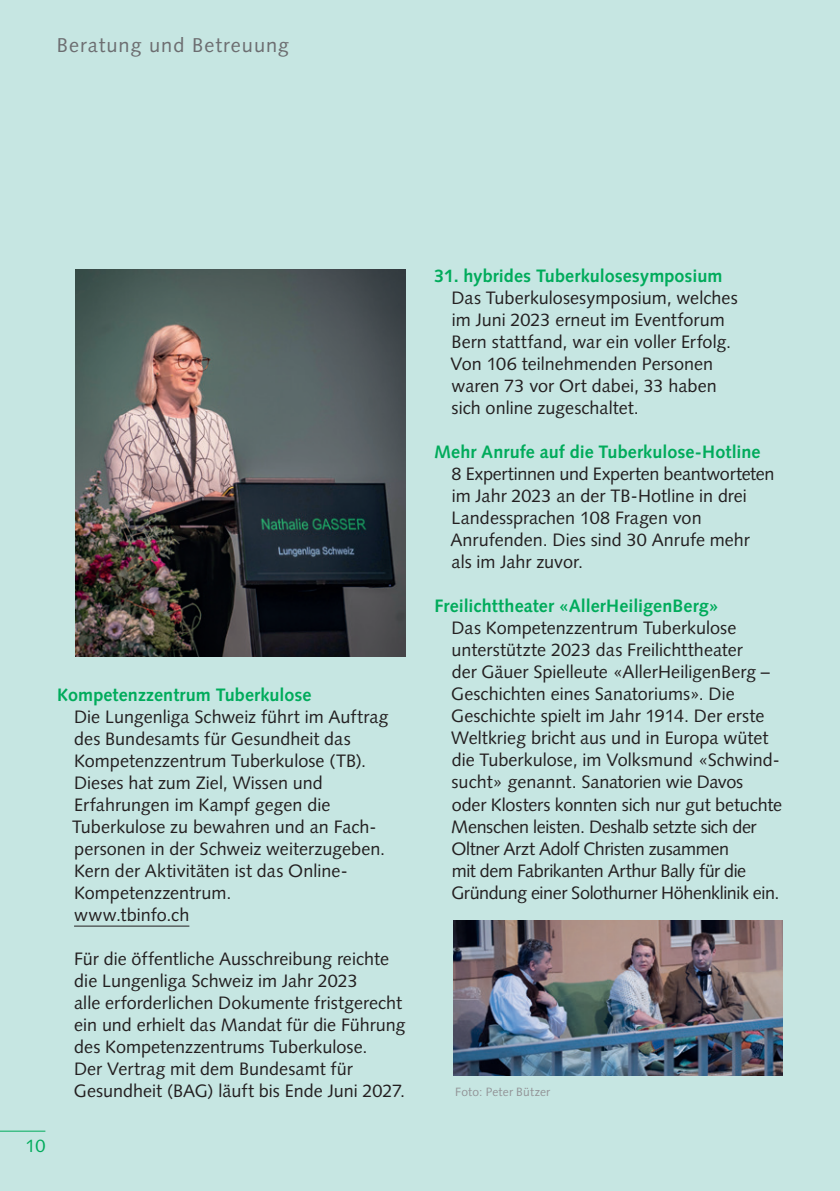
<style>
.page{position:relative;width:840px;height:1191px;background:#fff}
.page>*{position:absolute;margin:0;border:0;box-sizing:border-box;transform-origin:0 0}
.t1{font:20px "Syntax LT Std";letter-spacing:.05em;color:#6c6d70}
.t2{font:18px/22px "Syntax LT Std";color:#231f20}
.t3{font:700 18px "Syntax LT Std";letter-spacing:.005em;color:#00ab5b}
.t4{font:18px "Syntax LT Std";color:#00ab5b}
.t5{font:12px "Syntax LT Std";letter-spacing:.015em;color:#939598}
</style>
<div class="page">
<div style="left:0;top:0;width:839px;height:1191px;background:#c6e6e2"></div>
<hr style="left:0;top:1130px;width:45px;height:1px;background:#00ab5b">
<hr style="left:74px;top:925px;width:115px;height:1px;background:#231f20">
<img style="left:76px;top:269px;width:329px;height:387px">
<img style="left:453px;top:920px;width:329px;height:155px">
<p class="t1" style="left:57px;top:33px;width:234px">Beratung und Betreuung</p>
<p class="t3" style="left:57px;top:684px;width:256px">Kompetenzzentrum Tuberkulose</p>
<p class="t2" style="left:72px;top:705px;width:318px">Die Lungenliga Schweiz führt im Auftrag des Bundesamts für Gesundheit das<br>Kompetenzzentrum Tuberkulose (TB).<br>Dieses hat zum Ziel, Wissen und<br>Erfahrungen im Kampf gegen die<br>Tuberkulose zu bewahren und an Fach&shy;personen in der Schweiz weiterzugeben.<br>Kern der Aktivitäten ist das Online-<br>Kompetenzzentrum.<br>www.tbinfo.ch</p>
<p class="t2" style="left:74px;top:947px;width:333px">Für die öffentliche Ausschreibung reichte die Lungenliga Schweiz im Jahr 2023<br>alle erforderlichen Dokumente fristgerecht ein und erhielt das Mandat für die Führung des Kompetenzzentrums Tuberkulose.<br>Der Vertrag mit dem Bundesamt für Gesundheit (BAG) läuft bis Ende Juni 2027.</p>
<p class="t4" style="left:25px;top:1135px;width:21px">10</p>
<p class="t3" style="left:434px;top:266px;width:290px">31. hybrides Tuberkulosesymposium</p>
<p class="t2" style="left:450px;top:287px;width:288px">Das Tuberkulosesymposium, welches im Juni 2023 erneut im Eventforum Bern stattfand, war ein voller Erfolg.<br>Von 106 teilnehmenden Personen waren 73 vor Ort dabei, 33 haben sich online zugeschaltet.</p>
<p class="t3" style="left:434px;top:442px;width:328px">Mehr Anrufe auf die Tuberkulose-Hotline</p>
<p class="t2" style="left:450px;top:463px;width:325px">8 Expertinnen und Experten beantworteten im Jahr 2023 an der TB-Hotline in drei<br>Landessprachen 108 Fragen von<br>Anrufenden. Dies sind 30 Anrufe mehr als im Jahr zuvor.</p>
<p class="t3" style="left:434px;top:596px;width:285px">Freilichttheater «AllerHeiligenBerg»</p>
<p class="t2" style="left:451px;top:617px;width:332px">Das Kompetenzzentrum Tuberkulose unterstützte 2023 das Freilichttheater<br>der Gäuer Spielleute «AllerHeiligenBerg – Geschichten eines Sanatoriums». Die Geschichte spielt im Jahr 1914. Der erste Weltkrieg bricht aus und in Europa wütet die Tuberkulose, im Volksmund «Schwind&shy;sucht» genannt. Sanatorien wie Davos<br>oder Klosters konnten sich nur gut betuchte Menschen leisten. Deshalb setzte sich der Oltner Arzt Adolf Christen zusammen<br>mit dem Fabrikanten Arthur Bally für die Gründung einer Solothurner Höhenklinik ein.</p>
<p class="t5" style="left:455px;top:1085px;width:96px">Foto: Peter Bützer</p>
</div>
